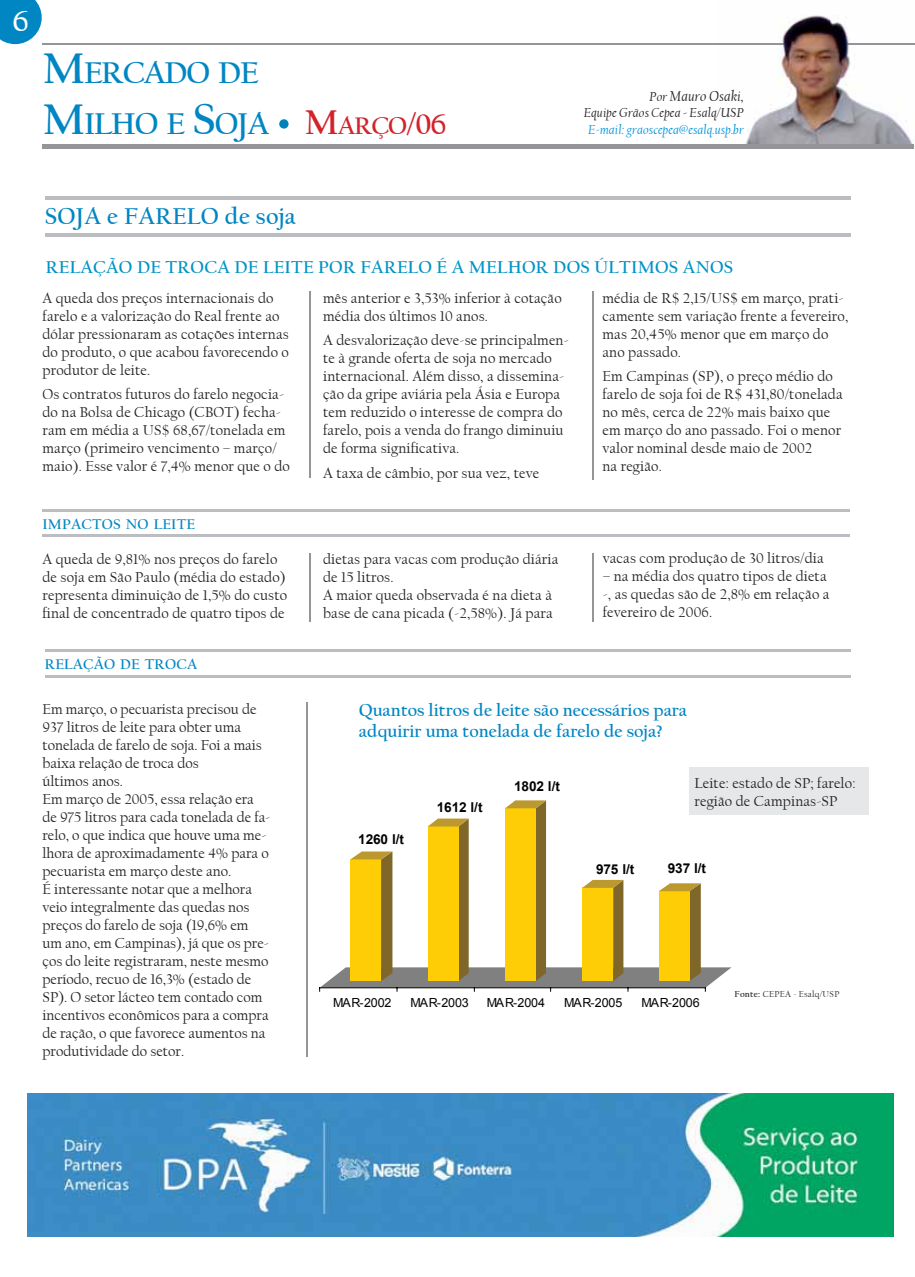
<style>
.page{position:relative;width:915px;height:1277px;background:#fff}
.page>*{position:absolute;margin:0;border:0;box-sizing:border-box;transform-origin:0 0}
.t1{font:700 31.5px/51px "Californian FB";letter-spacing:-.035em;color:#0086c3}
.t2{font:700 30.6px "Californian FB";color:#fff}
.t3{font:700 24px "Californian FB";letter-spacing:.01em;color:#0086c3}
.t4{font:700 18px/21px "Californian FB";color:#0086c3}
.t5{font:700 18px "Californian FB";letter-spacing:.015em;color:#0093c6}
.t6{font:15px/18px "Californian FB";letter-spacing:.01em;color:#231f20}
.t7{font:italic 15px "Californian FB";letter-spacing:.01em;color:#231f20}
.t8{font:700 14.7px "Californian FB";letter-spacing:.015em;color:#0086c3}
.t9{font:700 13.65px "Arial";letter-spacing:-.01em;color:#020303}
.t10{font:italic 13.5px "Californian FB";letter-spacing:.01em;color:#0095da}
.t11{font:italic 13.5px "Californian FB";letter-spacing:.01em;color:#231f20}
.t12{font:12.45px "Arial";letter-spacing:-.01em;color:#020303}
.t13{font:9px "Californian FB";letter-spacing:.025em;color:#231f20}
.s1{font-size:45px}
.s2{font-size:36px;color:#d2232a}
.s3{font-size:25.2px;color:#d2232a}
.s4{font-size:30px;color:#d2232a}
.s5{font-size:13.5px}
.s6{font-weight:700}
</style>
<div class="page">
<div style="left:689px;top:767px;width:180px;height:48px;background:#e6e7e8"></div>
<hr style="left:43px;top:43px;width:871px;height:2px;background:#939598">
<hr style="left:45px;top:196px;width:805px;height:4px;background:#bbbdc0">
<hr style="left:45px;top:233px;width:805px;height:3px;background:#bbbdc0">
<hr style="left:43px;top:509px;width:807px;height:2px;background:#bbbdc0">
<hr style="left:43px;top:534px;width:807px;height:3px;background:#bbbdc0">
<hr style="left:45px;top:649px;width:805px;height:2px;background:#bbbdc0">
<hr style="left:45px;top:675px;width:805px;height:2px;background:#bbbdc0">
<svg style="left:319px;top:800px;width:413px;height:191px"></svg>
<img style="left:745px;top:15px;width:169px;height:129px">
<img style="left:745px;top:43px;width:169px;height:2px">
<hr style="left:43px;top:144px;width:871px;height:4px;background:#939598">
<img style="left:28px;top:1093px;width:865px;height:143px">
<svg style="left:279px;top:119px;width:10px;height:10px"></svg>
<hr style="left:309px;top:292px;width:2px;height:186px;background:#939598">
<hr style="left:592px;top:292px;width:2px;height:188px;background:#939598">
<hr style="left:309px;top:553px;width:2px;height:68px;background:#939598">
<hr style="left:306px;top:702px;width:2px;height:355px;background:#939598">
<svg style="left:0;top:1px;width:42px;height:43px;background:#1e94ca"></svg>
<hr style="left:592px;top:553px;width:2px;height:68px;background:#939598">
<h2 class="t2" style="left:13px;top:8px;width:17px">6</h2>
<h1 class="t1" style="left:43px;top:50px;width:405px"><span class="s1">M</span>ERCADO DE<br><span class="s1">M</span>ILHO E <span class="s1">S</span>OJA <span class="s2">M</span><span class="s3">ARÇO</span><span class="s4">/06</span></h1>
<p class="t7" style="left:649px;top:87px;width:96px"><span class="s5">Por</span> Mauro Osaki,</p>
<p class="t11" style="left:584px;top:105px;width:162px">Equipe Grãos Cepea - Esalq/USP</p>
<p class="t10" style="left:588px;top:122px;width:157px">E-mail: graoscepea@esalq.usp.br</p>
<h3 class="t3" style="left:45px;top:206px;width:253px">SOJA e FARELO de soja</h3>
<p class="t5" style="left:46px;top:259px;width:689px">RELAÇÃO DE TROCA DE LEITE POR FARELO É A MELHOR DOS ÚLTIMOS ANOS</p>
<p class="t6" style="left:603px;top:289px;width:247px">média de R$ 2,15/US$ em março, prati&shy;camente sem variação frente a fevereiro, mas 20,45% menor que em março do ano passado.</p>
<p class="t6" style="left:603px;top:368px;width:242px">Em Campinas (SP), o preço médio do farelo de soja foi de R$ 431,80/tonelada no mês, cerca de 22% mais baixo que em março do ano passado. Foi o menor valor nominal desde maio de 2002<br>na região.</p>
<p class="t6" style="left:323px;top:289px;width:240px">mês anterior e 3,53% inferior à cotação média dos últimos 10 anos.</p>
<p class="t6" style="left:323px;top:332px;width:247px">A desvalorização deve-se principalmen&shy;te à grande oferta de soja no mercado internacional. Além disso, a dissemina&shy;ção da gripe aviária pela Ásia e Europa tem reduzido o interesse de compra do farelo, pois a venda do frango diminuiu de forma significativa.</p>
<p class="t6" style="left:323px;top:464px;width:218px">A taxa de câmbio, por sua vez, teve</p>
<p class="t6" style="left:43px;top:289px;width:248px">A queda dos preços internacionais do farelo e a valorização do Real frente ao dólar pressionaram as cotações internas do produto, o que acabou favorecendo o produtor de leite.</p>
<p class="t6" style="left:43px;top:386px;width:249px">Os contratos futuros do farelo negocia&shy;do na Bolsa de Chicago (CBOT) fecha&shy;ram em média a US$ 68,67/tonelada em março (primeiro vencimento – março/ maio). Esse valor é 7,4% menor que o do</p>
<p class="t8" style="left:43px;top:518px;width:154px">IMPACTOS NO LEITE</p>
<p class="t6" style="left:43px;top:550px;width:246px">A queda de 9,81% nos preços do farelo de soja em São Paulo (média do estado) representa diminuição de 1,5% do custo final de concentrado de quatro tipos de</p>
<p class="t8" style="left:45px;top:658px;width:154px">RELAÇÃO DE TROCA</p>
<p class="t6" style="left:43px;top:700px;width:229px">Em março, o pecuarista precisou de<br>937 litros de leite para obter uma tonelada de farelo de soja. Foi a mais baixa relação de troca dos<br>últimos anos.<br>Em março de 2005, essa relação era de 975 litros para cada tonelada de fa&shy;relo, o que indica que houve uma me&shy;lhora de aproximadamente 4% para o pecuarista em março deste ano.<br>É interessante notar que a melhora veio integralmente das quedas nos preços do farelo de soja (19,6% em um ano, em Campinas), já que os pre&shy;ços do leite registraram, neste mesmo período, recuo de 16,3% (estado de<br>SP). O setor lácteo tem contado com incentivos econômicos para a compra de ração, o que favorece aumentos na produtividade do setor.</p>
<p class="t6" style="left:323px;top:550px;width:237px">dietas para vacas com produção diária de 15 litros.<br>A maior queda observada é na dieta à base de cana picada (-2,58%). Já para</p>
<p class="t6" style="left:603px;top:549px;width:223px">vacas com produção de 30 litros/dia</p>
<p class="t6" style="left:603px;top:567px;width:228px">– na média dos quatro tipos de dieta -, as quedas são de 2,8% em relação a fevereiro de 2006.</p>
<p class="t4" style="left:359px;top:701px;width:330px">Quantos litros de leite são necessários para adquirir uma tonelada de farelo de soja?</p>
<p class="t9" style="left:358px;top:831px;width:47px">1260 l/t</p>
<p class="t9" style="left:437px;top:799px;width:47px">1612 l/t</p>
<p class="t9" style="left:514px;top:779px;width:47px">1802 l/t</p>
<p class="t6" style="left:694px;top:774px;width:163px">Leite: estado de SP; farelo: região de Campinas-SP</p>
<p class="t9" style="left:596px;top:862px;width:40px">975 l/t</p>
<p class="t9" style="left:668px;top:860px;width:40px">937 l/t</p>
<p class="t12" style="left:333px;top:996px;width:60px">MAR-2002</p>
<p class="t12" style="left:411px;top:996px;width:60px">MAR-2003</p>
<p class="t12" style="left:487px;top:996px;width:60px">MAR-2004</p>
<p class="t12" style="left:564px;top:996px;width:60px">MAR-2005</p>
<p class="t12" style="left:642px;top:996px;width:60px">MAR-2006</p>
<p class="t13" style="left:735px;top:989px;width:106px"><span class="s6">Fonte:</span> CEPEA - Esalq/USP</p>
</div>
